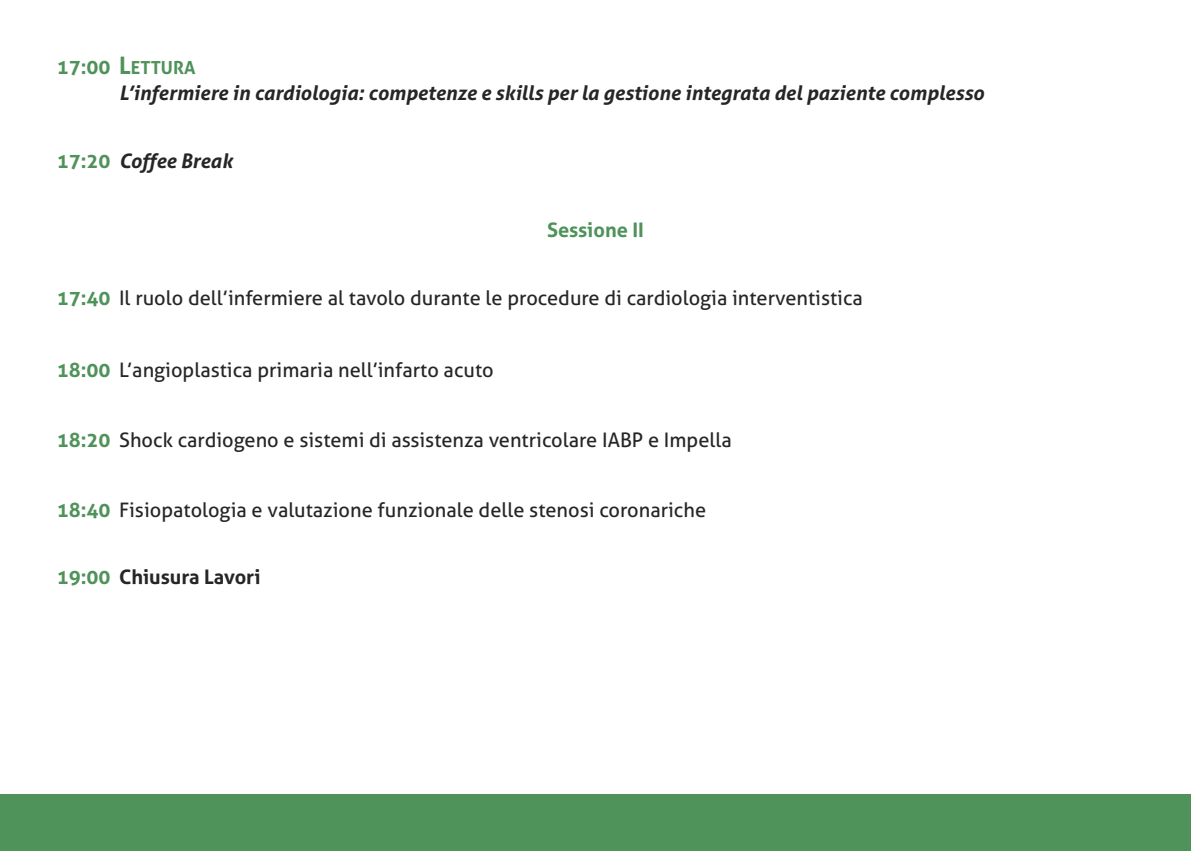
<style>
.page{position:relative;width:1191px;height:851px;background:#fff}
.page>*{position:absolute;margin:0;border:0;box-sizing:border-box;transform-origin:0 0}
.t1{font:20px "Aller";color:#272627}
.t2{font:italic 700 20px "Aller";color:#272627}
.t3{font:700 20px "Aller";color:#272627}
.t4{font:700 20px "Aller";color:#4f925a}
.t5{font:700 18px "Aller";color:#4f925a}
.s1{font-size:20px}
.s2{font-size:24px}
.s3{font-style:normal;color:#4f925a}
.s4{font-weight:700;color:#4f925a}
.s5{color:#4f925a}
</style>
<div class="page">
<div style="left:0;top:794px;width:1191px;height:56px;background:#4f925a"></div>
<p class="t5" style="left:57px;top:58px;width:140px"><span class="s1">17:00</span> <span class="s2">L</span>ettuRa</p>
<p class="t2" style="left:119px;top:82px;width:866px">L’infermiere in cardiologia: competenze e skills per la gestione integrata del paziente complesso</p>
<p class="t2" style="left:57px;top:149px;width:177px"><span class="s3">17:20</span> Coffee Break</p>
<p class="t4" style="left:547px;top:218px;width:98px">Sessione II</p>
<p class="t1" style="left:57px;top:286px;width:807px"><span class="s4">17:40</span> Il ruolo dell’infermiere al tavolo durante le procedure di cardiologia interventistica</p>
<p class="t1" style="left:57px;top:358px;width:438px"><span class="s4">18:00</span> L’angioplastica primaria nell’infarto acuto</p>
<p class="t1" style="left:57px;top:428px;width:676px"><span class="s4">18:20</span> Shock cardiogeno e sistemi di assistenza ventricolare IABP e Impella</p>
<p class="t1" style="left:57px;top:498px;width:651px"><span class="s4">18:40</span> Fisiopatologia e valutazione funzionale delle stenosi coronariche</p>
<p class="t3" style="left:57px;top:565px;width:205px"><span class="s5">19:00</span> Chiusura Lavori</p>
</div>
